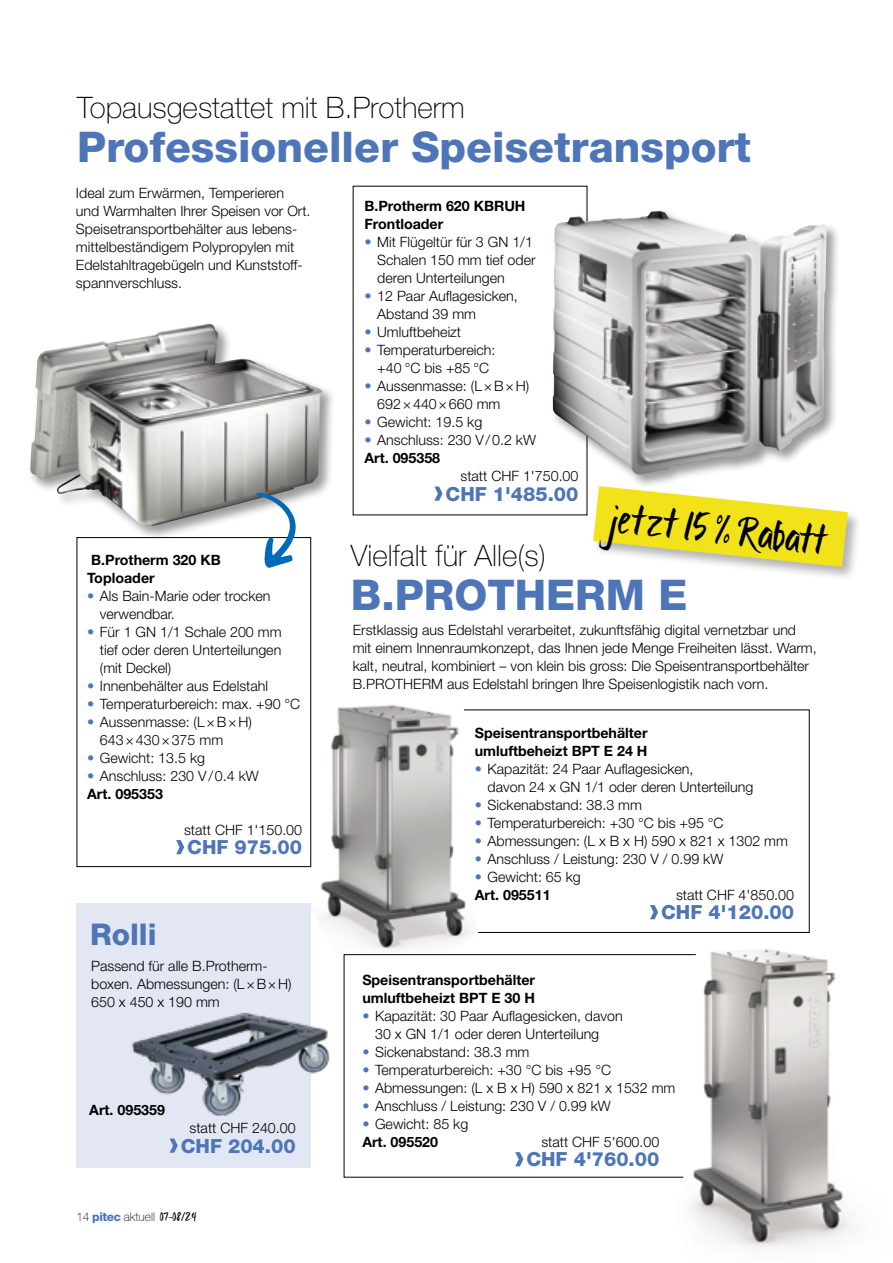
<style>
.page{position:relative;width:893px;height:1263px;background:#fff}
.page>*{position:absolute;margin:0;border:0;box-sizing:border-box;transform-origin:0 0}
.t1{font:800 42.3px "Helvetica Neue LT Std";color:#4d75b7}
.t2{font:300 35.55px "Ignitethe";color:#000}
.t3{font:800 30px "Helvetica Neue LT Std";color:#4d75b7}
.t4{font:100 29.7px "Helvetica Neue LT Std";color:#000}
.t5{font:800 19.5px "Helvetica Neue LT Std";color:#4d75b7}
.t6{font:300 14.25px/18px "Helvetica Neue LT Std";color:#000}
.t7{font:700 14.25px/18px "Helvetica Neue LT Std";color:#000}
.t8{font:100 12px "Helvetica Neue LT Std";color:#000}
.s1{font-size:14.4px;color:#4d75b7}
.s2{font-weight:700}
.s3{font-weight:800;color:#4d75b7}
.s4{font-family:"Ignitethe";font-weight:300;font-size:10.8px}
</style>
<div class="page">
<img style="left:305px;top:700px;width:173px;height:262px">
<div style="left:344px;top:955px;width:444px;height:222px;background:#fff"></div>
<svg style="left:176px;top:840px;width:8px;height:14px"></svg>
<svg style="left:434px;top:486px;width:8px;height:15px"></svg>
<div style="left:28px;top:322px;width:307px;height:218px;background:#000;opacity:.4"></div>
<img style="left:30px;top:324px;width:295px;height:203px">
<div style="left:591px;top:484px;width:270px;height:97px;background:#000;opacity:.3"></div>
<svg style="left:593px;top:486px;width:255px;height:81px"></svg>
<div style="left:76px;top:903px;width:235px;height:264px;background:#e3e6f3"></div>
<svg style="left:170px;top:1138px;width:8px;height:15px"></svg>
<img style="left:131px;top:977px;width:214px;height:148px">
<img style="left:662px;top:949px;width:192px;height:300px">
<svg style="left:650px;top:905px;width:8px;height:14px"></svg>
<svg style="left:515px;top:1152px;width:8px;height:14px"></svg>
<div style="left:551px;top:208px;width:290px;height:281px;background:#000;opacity:.4"></div>
<img style="left:553px;top:211px;width:274px;height:265px">
<svg style="left:256px;top:493px;width:40px;height:75px"></svg>
<h3 class="t4" style="left:77px;top:90px;width:389px">Topausgestattet mit B.Protherm</h3>
<h1 class="t1" style="left:77px;top:121px;width:675px">Professioneller Speisetransport</h1>
<p class="t6" style="left:76px;top:184px;width:236px">Ideal zum Erwärmen, Temperieren und Warmhalten Ihrer Speisen vor Ort.<br>Speisetransportbehälter aus lebens&shy;mittelbeständigem Polypropylen mit Edelstahltragebügeln und Kunststoff&shy;spannverschluss.</p>
<p class="t7" style="left:364px;top:197px;width:163px">B.Protherm 620 KBRUH<br>Frontloader</p>
<p class="t6" style="left:377px;top:233px;width:160px;text-indent:-13px"><span class="s1">•</span> Mit Flügeltür für 3 GN 1/1<br>Schalen 150 mm tief oder deren Unterteilungen</p>
<p class="t6" style="left:377px;top:287px;width:142px;text-indent:-13px"><span class="s1">•</span> 12 Paar Auflagesicken,<br>Abstand 39 mm</p>
<p class="t6" style="left:364px;top:323px;width:98px"><span class="s1">•</span> Umluftbeheizt</p>
<p class="t6" style="left:364px;top:341px;width:133px;text-align:center"><span class="s1">•</span> Temperaturbereich: +40 °C bis +85 °C</p>
<p class="t6" style="left:377px;top:377px;width:153px;text-indent:-13px"><span class="s1">•</span> Aussenmasse: (L×B×H)<br>692×440×660 mm</p>
<p class="t6" style="left:364px;top:413px;width:119px"><span class="s1">•</span> Gewicht: 19.5 kg</p>
<p class="t6" style="left:364px;top:431px;width:173px"><span class="s1">•</span> Anschluss: 230 V/0.2 kW<br><span class="s2">Art. 095358</span></p>
<p class="t6" style="left:460px;top:467px;width:120px">statt CHF 1'750.00</p>
<h3 class="t5" style="left:446px;top:482px;width:134px">CHF 1'485.00</h3>
<p class="t7" style="left:87px;top:550px;width:135px">B.Protherm 320 KB<br>Toploader</p>
<p class="t6" style="left:100px;top:586px;width:172px;text-indent:-13px"><span class="s1">•</span> Als Bain-Marie oder trocken verwendbar.</p>
<p class="t6" style="left:100px;top:622px;width:183px;text-align:justify;text-indent:-13px"><span class="s1">•</span> Für 1 GN 1/1 Schale 200 mm tief oder deren Unterteilungen (mit Deckel)</p>
<p class="t6" style="left:87px;top:676px;width:182px"><span class="s1">•</span> Innenbehälter aus Edelstahl</p>
<p class="t6" style="left:87px;top:694px;width:215px"><span class="s1">•</span> Temperaturbereich: max. +90 °C</p>
<p class="t6" style="left:100px;top:712px;width:153px;text-indent:-13px"><span class="s1">•</span> Aussenmasse: (L×B×H)<br>643×430×375 mm</p>
<p class="t6" style="left:87px;top:748px;width:119px"><span class="s1">•</span> Gewicht: 13.5 kg</p>
<p class="t6" style="left:87px;top:766px;width:173px"><span class="s1">•</span> Anschluss: 230 V/0.4 kW<br><span class="s2">Art. 095353</span></p>
<p class="t6" style="left:184px;top:820px;width:120px">statt CHF 1'150.00</p>
<h3 class="t5" style="left:187px;top:836px;width:116px">CHF 975.00</h3>
<h3 class="t3" style="left:90px;top:916px;width:68px">Rolli</h3>
<p class="t6" style="left:91px;top:957px;width:202px">Passend für alle B.Protherm&shy;boxen. Abmessungen: (L×B×H)<br>650 x 450 x 190 mm</p>
<p class="t7" style="left:89px;top:1101px;width:77px">Art. 095359</p>
<p class="t6" style="left:190px;top:1119px;width:108px">statt CHF 240.00</p>
<h3 class="t5" style="left:181px;top:1134px;width:116px">CHF 204.00</h3>
<p class="t8" style="left:77px;top:1210px;width:122px">14 <span class="s3">pitec</span> aktuell <span class="s4">07-08/24</span></p>
<h2 class="t2" style="left:613px;top:499px;width:219px;rotate:6deg">jetzt 15 % Rabatt</h2>
<h3 class="t4" style="left:351px;top:538px;width:197px">Vielfalt für Alle(s)</h3>
<h1 class="t1" style="left:351px;top:569px;width:338px">B.PROTHERM E</h1>
<p class="t6" style="left:353px;top:621px;width:465px">Erstklassig aus Edelstahl verarbeitet, zukunftsfähig digital vernetzbar und mit einem Innenraumkonzept, das Ihnen jede Menge Freiheiten lässt. Warm, kalt, neutral, kombiniert – von klein bis gross: Die Speisentransportbehälter B.PROTHERM aus Edelstahl bringen Ihre Speisenlogistik nach vorn.</p>
<p class="t7" style="left:475px;top:723px;width:174px">Speisentransportbehälter umluftbeheizt BPT E 24 H</p>
<p class="t6" style="left:488px;top:759px;width:267px;text-indent:-13px"><span class="s1">•</span> Kapazität: 24 Paar Auflagesicken,<br>davon 24 x GN 1/1 oder deren Unterteilung</p>
<p class="t6" style="left:475px;top:795px;width:169px"><span class="s1">•</span> Sickenabstand: 38.3 mm</p>
<p class="t6" style="left:475px;top:813px;width:250px"><span class="s1">•</span> Temperaturbereich: +30 °C bis +95 °C</p>
<p class="t6" style="left:475px;top:831px;width:315px"><span class="s1">•</span> Abmessungen: (L x B x H) 590 x 821 x 1302 mm</p>
<p class="t6" style="left:475px;top:849px;width:250px"><span class="s1">•</span> Anschluss / Leistung: 230 V / 0.99 kW</p>
<p class="t6" style="left:475px;top:867px;width:107px"><span class="s1">•</span> Gewicht: 65 kg<br><span class="s2">Art. 095511</span></p>
<p class="t6" style="left:676px;top:885px;width:120px">statt CHF 4'850.00</p>
<h3 class="t5" style="left:661px;top:901px;width:134px">CHF 4'120.00</h3>
<p class="t7" style="left:362px;top:970px;width:174px">Speisentransportbehälter umluftbeheizt BPT E 30 H</p>
<p class="t6" style="left:375px;top:1006px;width:249px;text-indent:-13px"><span class="s1">•</span> Kapazität: 30 Paar Auflagesicken, davon<br>30 x GN 1/1 oder deren Unterteilung</p>
<p class="t6" style="left:362px;top:1042px;width:169px"><span class="s1">•</span> Sickenabstand: 38.3 mm</p>
<p class="t6" style="left:362px;top:1060px;width:250px"><span class="s1">•</span> Temperaturbereich: +30 °C bis +95 °C</p>
<p class="t6" style="left:362px;top:1078px;width:315px"><span class="s1">•</span> Abmessungen: (L x B x H) 590 x 821 x 1532 mm</p>
<p class="t6" style="left:362px;top:1096px;width:250px"><span class="s1">•</span> Anschluss / Leistung: 230 V / 0.99 kW</p>
<p class="t6" style="left:362px;top:1114px;width:107px"><span class="s1">•</span> Gewicht: 85 kg<br><span class="s2">Art. 095520</span></p>
<p class="t6" style="left:541px;top:1132px;width:120px">statt CHF 5'600.00</p>
<h3 class="t5" style="left:526px;top:1148px;width:134px">CHF 4'760.00</h3>
</div>
